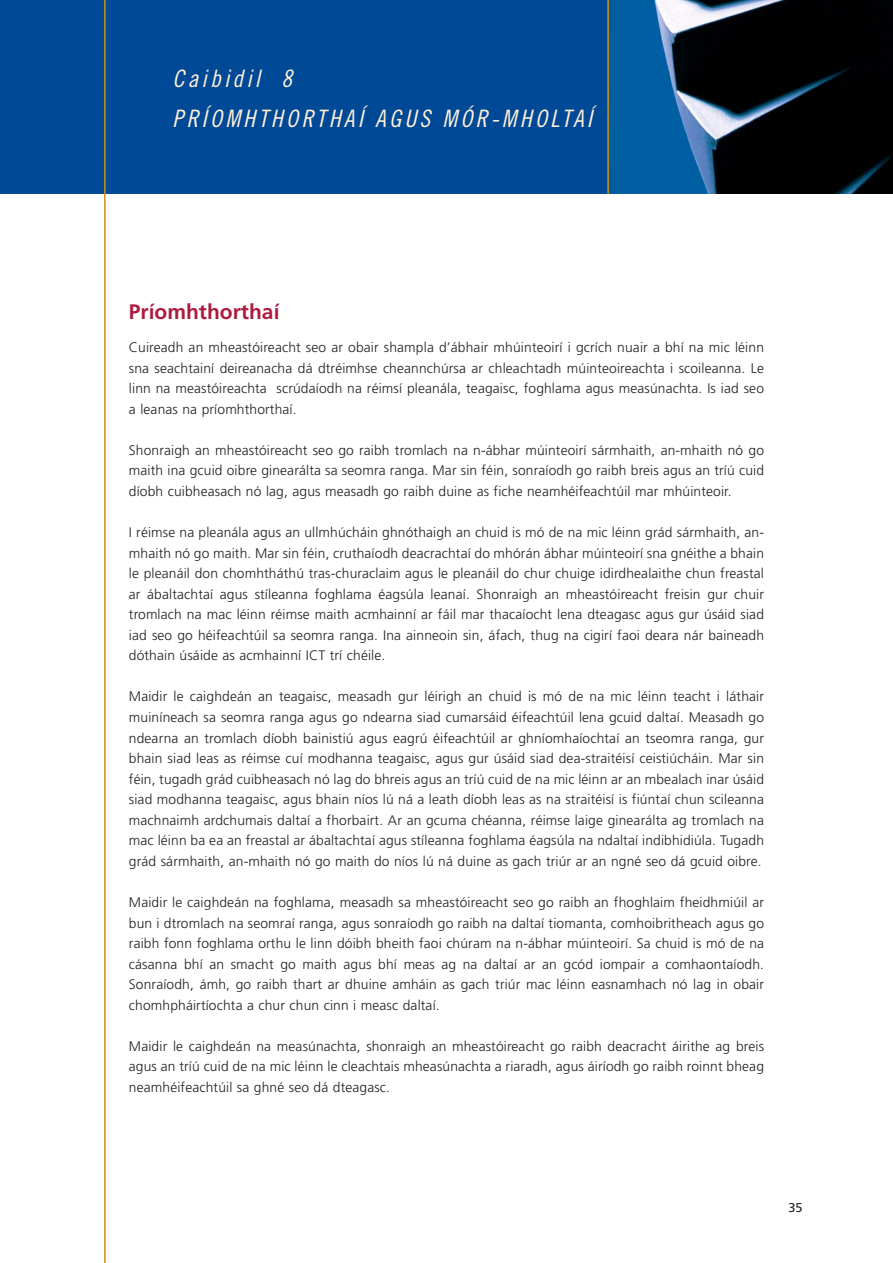
<style>
.page{position:relative;width:893px;height:1263px;background:#fff}
.page>*{position:absolute;margin:0;border:0;box-sizing:border-box;transform-origin:0 0}
.t1{font:italic 24px/40.5px "Trade Gothic Cond Eighteen";letter-spacing:.135em;color:#fff0d8}
.t2{font:700 21px "Frutiger";color:#ae1b3f}
.t3{font:300 13.8px/20.5px "Frutiger";letter-spacing:.01em;color:#231f20;text-align:justify}
.t4{font:12.75px "Frutiger";color:#231f20}
</style>
<div class="page">
<div style="left:0;top:0;width:608px;height:194px;background:#004996"></div>
<img style="left:609px;top:0;width:283px;height:194px">
<hr style="left:104px;top:0;width:2px;height:1263px;background:#cf9112">
<hr style="left:607px;top:0;width:2px;height:194px;background:#cf9112">
<h1 class="t1" style="left:172px;top:60px;width:421px">Caibidil 8<br>PRÍOMHTHORTHAÍ AGUS MÓR-MHOLTAÍ</h1>
<h2 class="t2" style="left:129px;top:303px;width:152px">Príomhthorthaí</h2>
<p class="t3" style="left:129px;top:338px;width:636px">Cuireadh an mheastóireacht seo ar obair shampla d’ábhair mhúinteoirí i gcrích nuair a bhí na mic léinn sna seachtainí deireanacha dá dtréimhse cheannchúrsa ar chleachtadh múinteoireachta i scoileanna. Le linn na meastóireachta scrúdaíodh na réimsí pleanála, teagaisc, foghlama agus measúnachta. Is iad seo a leanas na príomhthorthaí.</p>
<p class="t3" style="left:129px;top:441px;width:636px">Shonraigh an mheastóireacht seo go raibh tromlach na n-ábhar múinteoirí sármhaith, an-mhaith nó go maith ina gcuid oibre ginearálta sa seomra ranga. Mar sin féin, sonraíodh go raibh breis agus an tríú cuid díobh cuibheasach nó lag, agus measadh go raibh duine as fiche neamhéifeachtúil mar mhúinteoir.</p>
<p class="t3" style="left:129px;top:523px;width:636px">I réimse na pleanála agus an ullmhúcháin ghnóthaigh an chuid is mó de na mic léinn grád sármhaith, an&shy;mhaith nó go maith. Mar sin féin, cruthaíodh deacrachtaí do mhórán ábhar múinteoirí sna gnéithe a bhain le pleanáil don chomhtháthú tras-churaclaim agus le pleanáil do chur chuige idirdhealaithe chun freastal ar ábaltachtaí agus stíleanna foghlama éagsúla leanaí. Shonraigh an mheastóireacht freisin gur chuir tromlach na mac léinn réimse maith acmhainní ar fáil mar thacaíocht lena dteagasc agus gur úsáid siad iad seo go héifeachtúil sa seomra ranga. Ina ainneoin sin, áfach, thug na cigirí faoi deara nár baineadh dóthain úsáide as acmhainní ICT trí chéile.</p>
<p class="t3" style="left:129px;top:687px;width:636px">Maidir le caighdeán an teagaisc, measadh gur léirigh an chuid is mó de na mic léinn teacht i láthair muiníneach sa seomra ranga agus go ndearna siad cumarsáid éifeachtúil lena gcuid daltaí. Measadh go ndearna an tromlach díobh bainistiú agus eagrú éifeachtúil ar ghníomhaíochtaí an tseomra ranga, gur bhain siad leas as réimse cuí modhanna teagaisc, agus gur úsáid siad dea-straitéisí ceistiúcháin. Mar sin féin, tugadh grád cuibheasach nó lag do bhreis agus an tríú cuid de na mic léinn ar an mbealach inar úsáid siad modhanna teagaisc, agus bhain níos lú ná a leath díobh leas as na straitéisí is fiúntaí chun scileanna machnaimh ardchumais daltaí a fhorbairt. Ar an gcuma chéanna, réimse laige ginearálta ag tromlach na mac léinn ba ea an freastal ar ábaltachtaí agus stíleanna foghlama éagsúla na ndaltaí indibhidiúla. Tugadh grád sármhaith, an-mhaith nó go maith do níos lú ná duine as gach triúr ar an ngné seo dá gcuid oibre.</p>
<p class="t3" style="left:129px;top:893px;width:636px">Maidir le caighdeán na foghlama, measadh sa mheastóireacht seo go raibh an fhoghlaim fheidhmiúil ar bun i dtromlach na seomraí ranga, agus sonraíodh go raibh na daltaí tiomanta, comhoibritheach agus go raibh fonn foghlama orthu le linn dóibh bheith faoi chúram na n-ábhar múinteoirí. Sa chuid is mó de na cásanna bhí an smacht go maith agus bhí meas ag na daltaí ar an gcód iompair a comhaontaíodh.<br>Sonraíodh, ámh, go raibh thart ar dhuine amháin as gach triúr mac léinn easnamhach nó lag in obair chomhpháirtíochta a chur chun cinn i measc daltaí.</p>
<p class="t3" style="left:129px;top:1037px;width:636px">Maidir le caighdeán na measúnachta, shonraigh an mheastóireacht go raibh deacracht áirithe ag breis agus an tríú cuid de na mic léinn le cleachtais mheasúnachta a riaradh, agus áiríodh go raibh roinnt bheag neamhéifeachtúil sa ghné seo dá dteagasc.</p>
<p class="t4" style="left:788px;top:1203px;width:16px">35</p>
</div>
